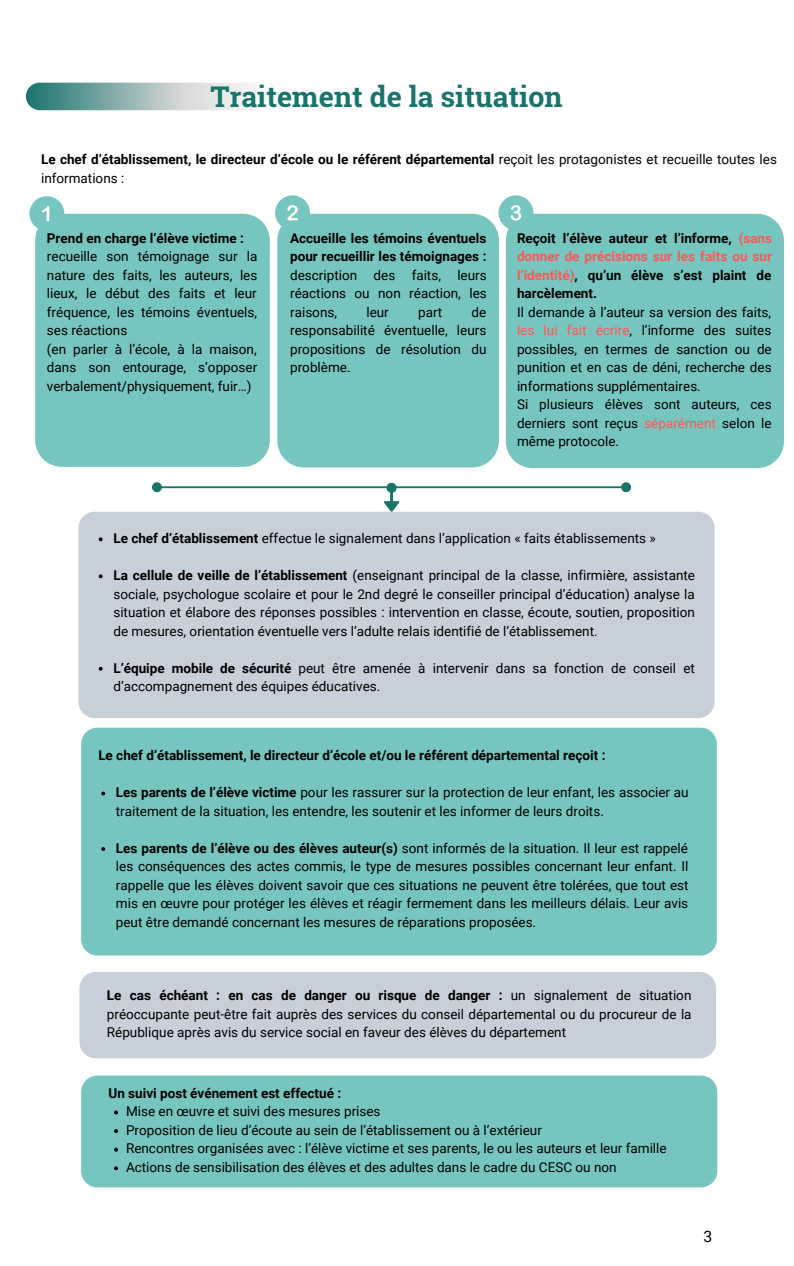
<style>
.page{position:relative;width:794px;height:1266px;background:#fff}
.page>*{position:absolute;margin:0;border:0;box-sizing:border-box;transform-origin:0 0}
.t1{font:700 28.5px "Roboto Slab";color:#19746c}
.t2{font:15.75px "Roboto";color:#000}
.t3{font:13.5px/18.5px "Roboto";color:#000}
.t4{font:700 13.5px/18.5px "Roboto";color:#000}
.s1{font-weight:400}
.s2{color:#ff5757}
.s3{font-weight:700}
</style>
<div class="page">
<div style="left:35px;top:214px;width:235px;height:253px;background:#76c6bf;border-radius:27px"></div>
<div style="left:277px;top:214px;width:221px;height:253px;background:#76c6bf;border-radius:27px"></div>
<div style="left:505px;top:214px;width:278px;height:254px;background:#76c6bf;border-radius:27px"></div>
<div style="left:78px;top:512px;width:636px;height:206px;background:#c7d0d8;border-radius:16px"></div>
<svg style="left:99px;top:537px;width:4px;height:4px"></svg>
<svg style="left:99px;top:574px;width:4px;height:4px"></svg>
<svg style="left:99px;top:667px;width:4px;height:4px"></svg>
<svg style="left:26px;top:83px;width:225px;height:27px;background:#9cbbb8"></svg>
<svg style="left:152px;top:482px;width:478px;height:30px"></svg>
<div style="left:81px;top:727px;width:635px;height:228px;background:#76c6bf;border-radius:16px"></div>
<svg style="left:101px;top:791px;width:4px;height:4px"></svg>
<svg style="left:101px;top:847px;width:4px;height:4px"></svg>
<div style="left:79px;top:972px;width:636px;height:86px;background:#c7d0d8;border-radius:16px"></div>
<div style="left:29px;top:196px;width:35px;height:35px;background:#76c6bf;border-radius:50%"></div>
<svg style="left:42px;top:206px;width:7px;height:15px"></svg>
<div style="left:275px;top:195px;width:35px;height:35px;background:#76c6bf;border-radius:50%"></div>
<svg style="left:287px;top:205px;width:11px;height:15px"></svg>
<div style="left:498px;top:195px;width:35px;height:35px;background:#76c6bf;border-radius:50%"></div>
<svg style="left:510px;top:205px;width:11px;height:16px"></svg>
<div style="left:81px;top:1075px;width:635px;height:112px;background:#76c6bf;border-radius:16px"></div>
<svg style="left:114px;top:1110px;width:4px;height:4px"></svg>
<svg style="left:114px;top:1129px;width:4px;height:4px"></svg>
<svg style="left:114px;top:1147px;width:4px;height:4px"></svg>
<svg style="left:114px;top:1166px;width:4px;height:4px"></svg>
<h1 class="t1" style="left:210px;top:77px;width:353px">Traitement de la situation</h1>
<p class="t4" style="left:41px;top:150px;width:737px">Le chef d’établissement, le directeur d’école ou le référent départemental <span class="s1">reçoit les protagonistes et recueille toutes les informations :</span></p>
<p class="t4" style="left:47px;top:229px;width:198px">Prend en charge l’élève victime :</p>
<p class="t3" style="left:47px;top:247px;width:212px">recueille son témoignage sur la nature des faits, les auteurs, les lieux, le début des faits et leur fréquence, les témoins éventuels, ses réactions<br>(en parler à l’école, à la maison, dans son entourage, s’opposer verbalement/physiquement, fuir…)</p>
<p class="t4" style="left:290px;top:229px;width:198px">Accueille les témoins éventuels pour recueillir les témoignages :</p>
<p class="t3" style="left:290px;top:266px;width:198px;text-align:justify">description des faits, leurs réactions ou non réaction, les raisons,</p>
<p class="t3" style="left:290px;top:303px;width:198px;text-align:justify;text-indent:181px">de responsabilité éventuelle, leurs propositions de résolution du problème.</p>
<p class="t3" style="left:366px;top:303px;width:24px">leur</p>
<p class="t3" style="left:418px;top:303px;width:25px">part</p>
<p class="t4" style="left:516px;top:229px;width:256px;text-align:justify">Reçoit l’élève auteur et l’informe, <span class="s2">(sans donner de précisions sur les faits ou sur l’identité)</span>, qu’un élève s’est plaint de harcèlement.</p>
<p class="t3" style="left:516px;top:303px;width:256px">Il demande à l’auteur sa version des faits, <span class="s2">les lui fait écrire</span>, l’informe des suites possibles, en termes de sanction ou de punition et en cas de déni, recherche des informations supplémentaires.<br>Si plusieurs élèves sont auteurs, ces derniers sont reçus <span class="s2">séparément</span> selon le même protocole.</p>
<p class="t3" style="left:113px;top:529px;width:543px"><span class="s3">Le chef d’établissement</span> effectue le signalement dans l’application « faits établissements »</p>
<p class="t3" style="left:113px;top:566px;width:583px;text-align:justify"><span class="s3">La cellule de veille de l’établissement</span> (enseignant principal de la classe, infirmière, assistante sociale, psychologue scolaire et pour le 2nd degré le conseiller principal d’éducation) analyse la situation et élabore des réponses possibles : intervention en classe, écoute, soutien, proposition de mesures, orientation éventuelle vers l’adulte relais identifié de l’établissement.</p>
<p class="t3" style="left:113px;top:659px;width:582px"><span class="s3">L’équipe mobile de sécurité</span> peut être amenée à intervenir dans sa fonction de conseil et d’accompagnement des équipes éducatives.</p>
<p class="t4" style="left:98px;top:746px;width:508px">Le chef d’établissement, le directeur d’école et/ou le référent départemental reçoit :</p>
<p class="t3" style="left:116px;top:783px;width:574px"><span class="s3">Les parents de l’élève victime</span> pour les rassurer sur la protection de leur enfant, les associer au traitement de la situation, les entendre, les soutenir et les informer de leurs droits.</p>
<p class="t3" style="left:116px;top:839px;width:574px;text-align:justify"><span class="s3">Les parents de l’élève ou des élèves auteur(s)</span> sont informés de la situation. Il leur est rappelé les conséquences des actes commis, le type de mesures possibles concernant leur enfant. Il rappelle que les élèves doivent savoir que ces situations ne peuvent être tolérées, que tout est mis en œuvre pour protéger les élèves et réagir fermement dans les meilleurs délais. Leur avis peut être demandé concernant les mesures de réparations proposées.</p>
<p class="t3" style="left:107px;top:986px;width:586px;text-align:justify"><span class="s3">Le cas échéant : en cas de danger ou risque de danger :</span> un signalement de situation préoccupante peut-être fait auprès des services du conseil départemental ou du procureur de la République après avis du service social en faveur des élèves du département</p>
<p class="t4" style="left:108px;top:1083px;width:234px">Un suivi post événement est effectué :</p>
<p class="t3" style="left:126px;top:1102px;width:542px">Mise en œuvre et suivi des mesures prises<br>Proposition de lieu d’écoute au sein de l’établissement ou à l’extérieur<br>Rencontres organisées avec : l’élève victime et ses parents, le ou les auteurs et leur famille Actions de sensibilisation des élèves et des adultes dans le cadre du CESC ou non</p>
<p class="t2" style="left:703px;top:1227px;width:10px">3</p>
</div>
